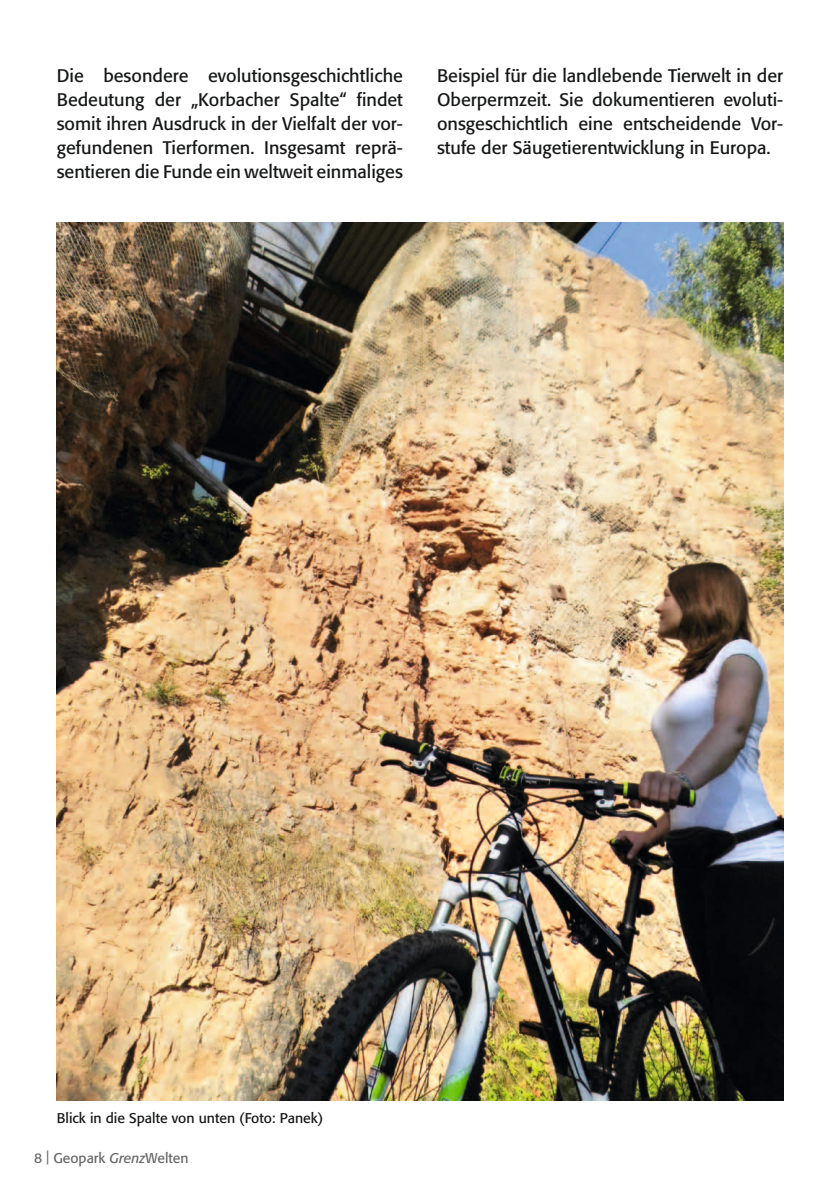
<style>
.page{position:relative;width:840px;height:1191px;background:#fff}
.page>*{position:absolute;margin:0;border:0;box-sizing:border-box;transform-origin:0 0}
.t1{font:18px/24px "Formata";color:#151616;text-align:justify}
.t2{font:14px "Formata";color:#151616}
.t3{font:14px "Formata";color:#686868}
.s1{font-style:italic}
</style>
<div class="page">
<img style="left:57px;top:222px;width:725px;height:878px">
<p class="t1" style="left:57px;top:64px;width:347px">Die besondere evolutionsgeschichtliche Bedeutung der „Korbacher Spalte“ findet somit ihren Ausdruck in der Vielfalt der vor&shy;gefundenen Tierformen. Insgesamt reprä&shy;sentieren die Funde ein weltweit einmaliges</p>
<p class="t1" style="left:437px;top:64px;width:347px">Beispiel für die landlebende Tierwelt in der Oberpermzeit. Sie dokumentieren evoluti&shy;onsgeschichtlich eine entscheidende Vor&shy;stufe der Säugetierentwicklung in Europa.</p>
<p class="t2" style="left:57px;top:1109px;width:268px">Blick in die Spalte von unten (Foto: Panek)</p>
<p class="t3" style="left:34px;top:1149px;width:156px">8 | Geopark <span class="s1">Grenz</span>Welten</p>
</div>
